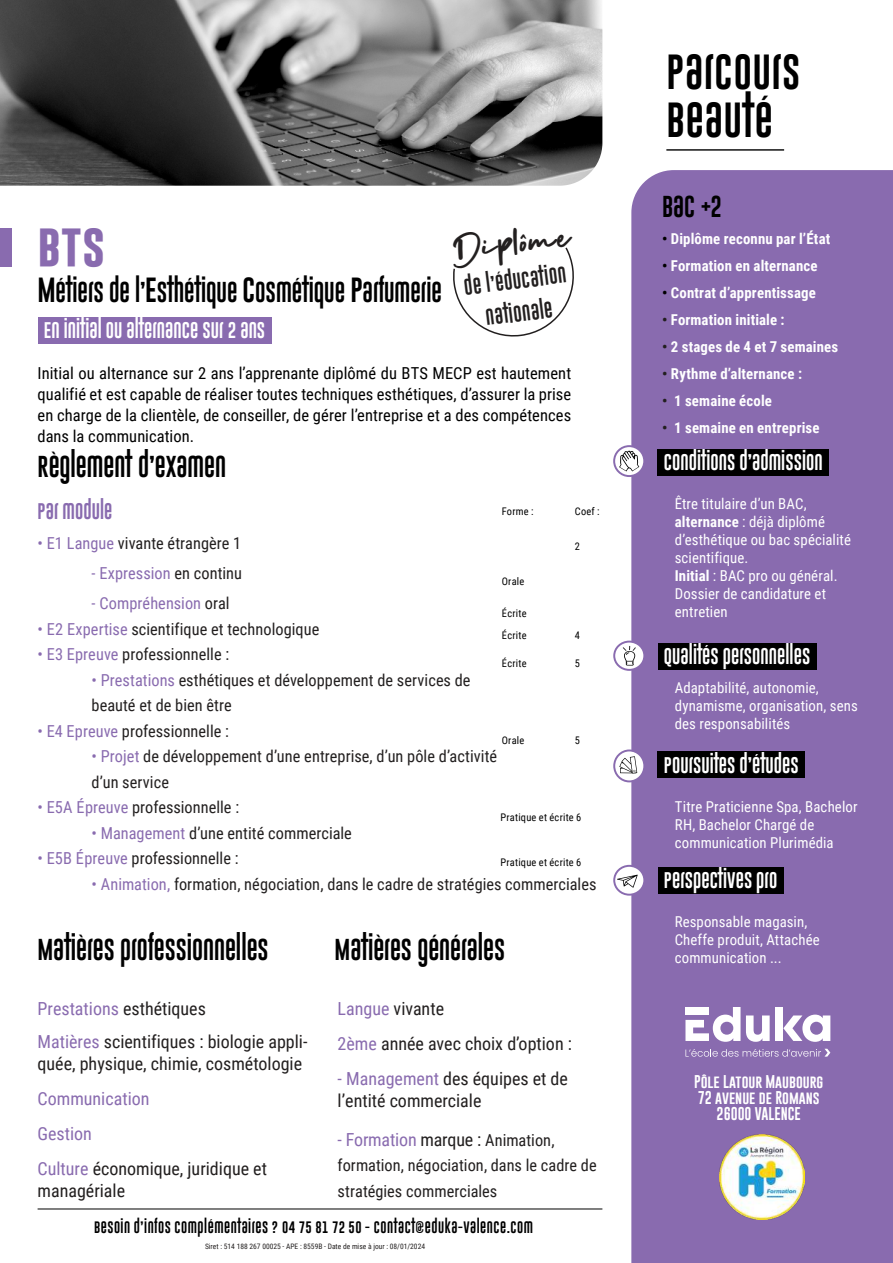
<style>
.page{position:relative;width:893px;height:1263px;background:#fff}
.page>*{position:absolute;margin:0;border:0;box-sizing:border-box;transform-origin:0 0}
.t1{font:700 44.1px "Gobold";color:#896baf}
.t2{font:43.8px "Dearest";color:#221f1f}
.t3{font:36px/48.2px "Gobold Uplow";letter-spacing:.025em;color:#000}
.t4{font:22.05px "Gobold Uplow";color:#000}
.t5{font:21px "Gobold Uplow";color:#000}
.t6{font:18px/33.6px "Roboto Condensed";color:#221f1f}
.t7{font:18px/35.1px "Roboto Condensed";color:#896baf}
.t8{font:16.5px/25.5px "Roboto Condensed";letter-spacing:.005em;color:#221f1f}
.t9{font:16.5px/21px "Roboto Condensed";letter-spacing:.005em;color:#000;text-align:justify}
.t10{font:16.5px "Gobold Uplow";letter-spacing:.005em;color:#fff}
.t11{font:16.5px "Roboto Condensed";letter-spacing:.005em;color:#896baf}
.t12{font:16.5px/33px "Gobold Uplow";color:#221f1f;text-align:center}
.t13{font:16.5px "Gobold Uplow";letter-spacing:.005em;color:#896baf}
.t14{font:15px/18px "Roboto Condensed";letter-spacing:.005em;color:#fff}
.t15{font:700 15px "Roboto Condensed";letter-spacing:.01em;color:#fff}
.t16{font:13.5px/16.2px "Gobold";color:#fff;text-align:center}
.t17{font:12.15px "Gobold Uplow";letter-spacing:.045em;color:#000}
.t18{font:10.5px "Roboto Condensed";letter-spacing:.025em;color:#000}
.t19{font:7.5px "Roboto Condensed";color:#221f1f}
.s1{font-size:25.5px}
.s2{color:#896baf}
.s3{color:#221f1f}
.s4{font-size:16.5px;color:#221f1f}
.s5{color:#000}
.s6{font-weight:700}
</style>
<div class="page">
<hr style="left:38px;top:1208px;width:564px;height:1px;background:#000">
<div style="left:631px;top:170px;width:262px;height:1093px;background:#896baf"></div>
<div style="left:38px;top:317px;width:233px;height:26px;background:#896baf"></div>
<div style="left:0;top:229px;width:12px;height:38px;background:#896baf"></div>
<hr style="left:666px;top:149px;width:118px;height:2px;background:#000">
<div style="left:658px;top:867px;width:125px;height:26px;background:#000"></div>
<svg style="left:614px;top:866px;width:30px;height:29px"></svg>
<div style="left:613px;top:865px;width:32px;height:31px;border:2px solid #896baf;border-radius:50%"></div>
<svg style="left:617px;top:875px;width:21px;height:13px"></svg>
<div style="left:658px;top:752px;width:147px;height:26px;background:#000"></div>
<svg style="left:614px;top:750px;width:30px;height:31px"></svg>
<div style="left:613px;top:749px;width:32px;height:33px;border:2px solid #896baf;border-radius:50%"></div>
<svg style="left:619px;top:756px;width:18px;height:18px"></svg>
<svg style="left:453px;top:247px;width:121px;height:90px"></svg>
<img style="left:720px;top:1135px;width:84px;height:84px">
<div style="left:658px;top:449px;width:171px;height:27px;background:#000"></div>
<svg style="left:614px;top:446px;width:30px;height:30px"></svg>
<div style="left:613px;top:445px;width:32px;height:32px;border:2px solid #896baf;border-radius:50%"></div>
<svg style="left:619px;top:451px;width:20px;height:20px"></svg>
<div style="left:658px;top:643px;width:158px;height:26px;background:#000"></div>
<svg style="left:614px;top:642px;width:30px;height:28px"></svg>
<div style="left:613px;top:641px;width:32px;height:30px;border:2px solid #896baf;border-radius:50%"></div>
<svg style="left:623px;top:646px;width:13px;height:19px"></svg>
<svg style="left:685px;top:1007px;width:55px;height:35px"></svg>
<svg style="left:746px;top:1015px;width:24px;height:27px"></svg>
<div style="left:776px;top:1007px;width:7px;height:34px;background:#fff"></div>
<svg style="left:783px;top:1014px;width:47px;height:28px"></svg>
<svg style="left:685px;top:1049px;width:145px;height:8px"></svg>
<img style="left:0;top:0;width:602px;height:186px">
<h1 class="t1" style="left:38px;top:225px;width:69px">bts</h1>
<p class="t5" style="left:38px;top:275px;width:406px"><span class="s1">M</span>ÉTIERS DE L’<span class="s1">E</span>STHÉTIQUE <span class="s1">C</span>OSMÉTIQUE <span class="s1">P</span>ARFUMERIE</p>
<p class="t10" style="left:44px;top:317px;width:223px">EN INITIAL OU ALTERNANCE SUR 2 ANS</p>
<h2 class="t2" style="left:449px;top:235px;width:122px;rotate:-7deg">Diplôme</h2>
<p class="t12" style="left:462px;top:271px;width:104px;rotate:-7deg">DE L’ÉDUCATION<br>NATIONALE</p>
<p class="t9" style="left:38px;top:363px;width:535px">Initial ou alternance sur 2 ans l’apprenante diplômé du BTS MECP est hautement qualifié et est capable de réaliser toutes techniques esthétiques, d’assurer la prise en charge de la clientèle, de conseiller, de gérer l’entreprise et a des compétences dans la communication.</p>
<h3 class="t4" style="left:38px;top:449px;width:190px">RÈGLEMENT D’EXAMEN</h3>
<p class="t13" style="left:38px;top:498px;width:76px">PAR MODULE</p>
<p class="t8" style="left:38px;top:532px;width:205px"><span class="s2">• E1 Langue</span> vivante étrangère 1</p>
<p class="t11" style="left:92px;top:567px;width:152px">- Expression <span class="s3">en continu</span></p>
<p class="t11" style="left:92px;top:597px;width:140px">- Compréhension <span class="s3">oral</span></p>
<p class="t8" style="left:38px;top:617px;width:283px"><span class="s2">• E2 Expertise</span> scientifique et technologique</p>
<p class="t8" style="left:38px;top:643px;width:193px"><span class="s2">• E3 Epreuve</span> professionnelle :</p>
<p class="t8" style="left:92px;top:668px;width:380px"><span class="s2">• Prestations</span> esthétiques et développement de services de beauté et de bien être</p>
<p class="t8" style="left:38px;top:719px;width:193px"><span class="s2">• E4 Epreuve</span> professionnelle :</p>
<p class="t8" style="left:92px;top:745px;width:407px"><span class="s2">• Projet</span> de développement d’une entreprise, d’un pôle d’activité d’un service</p>
<p class="t8" style="left:38px;top:796px;width:203px"><span class="s2">• E5A Épreuve</span> professionnelle :</p>
<p class="t8" style="left:92px;top:821px;width:262px"><span class="s2">• Management</span> d’une entité commerciale</p>
<p class="t8" style="left:38px;top:847px;width:202px"><span class="s2">• E5B Épreuve</span> professionnelle :</p>
<p class="t8" style="left:92px;top:872px;width:506px"><span class="s2">• Animation,</span> formation, négociation, dans le cadre de stratégies commerciales</p>
<h3 class="t4" style="left:38px;top:932px;width:233px">MATIÈRES PROFESSIONNELLES</h3>
<h3 class="t4" style="left:335px;top:932px;width:172px">MATIÈRES GÉNÉRALES</h3>
<p class="t18" style="left:502px;top:507px;width:33px">Forme :</p>
<p class="t18" style="left:575px;top:507px;width:26px">Coef :</p>
<p class="t18" style="left:575px;top:542px;width:7px">2</p>
<p class="t18" style="left:502px;top:577px;width:24px">Orale</p>
<p class="t18" style="left:502px;top:609px;width:26px">Écrite</p>
<p class="t18" style="left:502px;top:659px;width:26px">Écrite</p>
<p class="t18" style="left:575px;top:659px;width:7px">5</p>
<p class="t18" style="left:502px;top:631px;width:26px">Écrite</p>
<p class="t18" style="left:575px;top:631px;width:7px">4</p>
<p class="t18" style="left:502px;top:736px;width:24px">Orale</p>
<p class="t18" style="left:575px;top:736px;width:7px">5</p>
<p class="t18" style="left:500px;top:813px;width:82px">Pratique et écrite 6</p>
<p class="t18" style="left:500px;top:857px;width:82px">Pratique et écrite 6</p>
<p class="t6" style="left:38px;top:993px;width:271px"><span class="s2">Prestations</span> esthétiques<br><span class="s2">Matières</span> scientifiques : biologie appli-</p>
<p class="t6" style="left:38px;top:1048px;width:266px">quée, physique, chimie, cosmétologie</p>
<p class="t7" style="left:38px;top:1083px;width:231px">Communication<br>Gestion<br>Culture <span class="s3">économique, juridique et</span></p>
<p class="t6" style="left:38px;top:1175px;width:89px">managériale</p>
<p class="t6" style="left:338px;top:992px;width:236px;line-height:35.1px"><span class="s2">Langue</span> vivante<br><span class="s2">2ème</span> année avec choix d’option :</p>
<p class="t6" style="left:338px;top:1069px;width:232px;line-height:21.6px"><span class="s2">- Management</span> des équipes et de l’entité commerciale</p>
<p class="t7" style="left:338px;top:1123px;width:218px">- Formation <span class="s3">marque :</span> <span class="s4">Animation,</span></p>
<p class="t8" style="left:338px;top:1154px;width:261px">formation, négociation, dans le cadre de stratégies commerciales</p>
<p class="t17" style="left:94px;top:1217px;width:441px">BESOIN D’INFOS COMPLÉMENTAIRES ? 04 75 81 72 50 - CONTACT@EDUKA-VALENCE.COM</p>
<p class="t19" style="left:205px;top:1243px;width:222px">Siret : 514 188 267 00025 - APE : 8559B - Date de mise à jour : 08/01/2024</p>
<h3 class="t3" style="left:666px;top:48px;width:135px">PARCOURS<br>BEAUTÉ</h3>
<h3 class="t4" style="left:662px;top:189px;width:61px">BAC +2</h3>
<p class="t15" style="left:662px;top:233px;width:170px"><span class="s5">•</span> Diplôme reconnu par l’État</p>
<p class="t15" style="left:662px;top:260px;width:157px"><span class="s5">•</span> Formation en alternance</p>
<p class="t15" style="left:662px;top:287px;width:155px"><span class="s5">•</span> Contrat d’apprentissage</p>
<p class="t15" style="left:662px;top:314px;width:124px"><span class="s3">•</span> Formation initiale :</p>
<p class="t15" style="left:662px;top:341px;width:178px"><span class="s3">•</span> 2 stages de 4 et 7 semaines</p>
<p class="t15" style="left:662px;top:368px;width:142px"><span class="s3">•</span> Rythme d’alternance :</p>
<p class="t15" style="left:662px;top:395px;width:111px"><span class="s3">•</span> 1 semaine école</p>
<p class="t15" style="left:662px;top:422px;width:159px"><span class="s3">•</span> 1 semaine en entreprise</p>
<p class="t10" style="left:664px;top:449px;width:160px">CONDITIONS D’ADMISSION</p>
<p class="t14" style="left:675px;top:496px;width:178px">Être titulaire d’un BAC, <span class="s6">alternance</span> : déjà diplômé d’esthétique ou bac spécialité scientifique.<br><span class="s6">Initial</span> : BAC pro ou général.<br>Dossier de candidature et entretien</p>
<p class="t10" style="left:664px;top:643px;width:148px">QUALITÉS PERSONNELLES</p>
<p class="t14" style="left:675px;top:680px;width:184px">Adaptabilité, autonomie, dynamisme, organisation, sens des responsabilités</p>
<p class="t10" style="left:664px;top:752px;width:136px">POURSUITES D’ÉTUDES</p>
<p class="t14" style="left:675px;top:799px;width:184px">Titre Praticienne Spa, Bachelor<br>RH, Bachelor Chargé de communication Plurimédia</p>
<p class="t10" style="left:664px;top:867px;width:115px">PERSPECTIVES PRO</p>
<p class="t14" style="left:675px;top:914px;width:147px">Responsable magasin,<br>Cheffe produit, Attachée communication ...</p>
<p class="t16" style="left:694px;top:1075px;width:131px">Pôle Latour Maubourg<br>72 avenue de Romans<br>26000 VALENCE</p>
</div>
